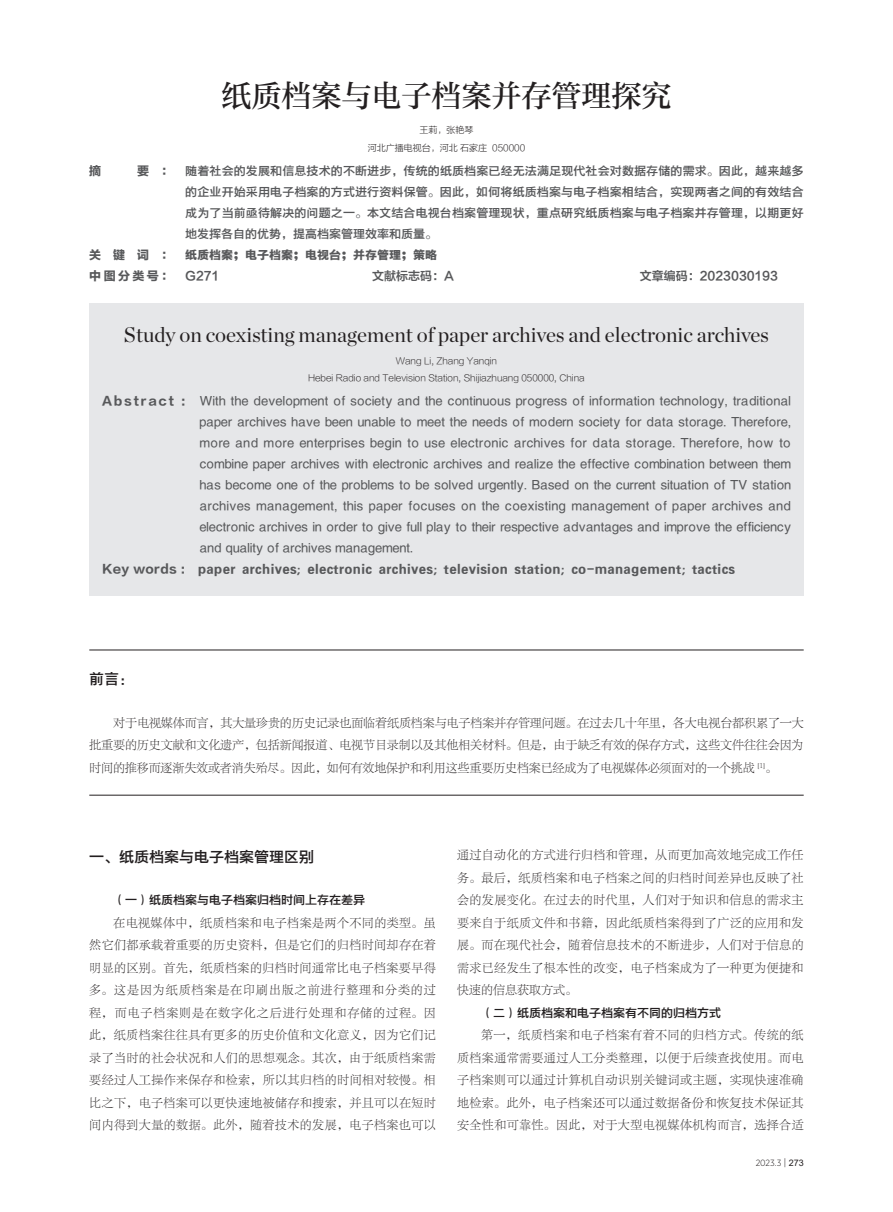
<style>
.page{position:relative;width:893px;height:1212px;background:#fff}
.page>*{position:absolute;margin:0;border:0;box-sizing:border-box;transform-origin:0 0}
.标题{font:30px "FZZHUNYSK GBK1 0";color:#231f20}
.英文标题{font:21px "Chronicle Display";color:#231f20}
.一{font:15px "FZYDZHK GBK1 0";color:#231f20}
.正文{font:12px/22.5px "FZLTSK GBK1 0";letter-spacing:.035em;color:#231f20;text-align:justify}
.英文摘要{font:12px/21px "FZYDZHK GBK1 0";letter-spacing:.03em;color:#57585a;text-align:justify}
.摘要{font:12px/21px "FZYDZHK GBK1 0";letter-spacing:.01em;color:#57585a;text-align:justify}
.英文关键词{font:12px "FZYDCHK GBK1 0";letter-spacing:.03em;color:#57585a}
.一-2{font:12px "FZYDZHK GBK1 0";color:#231f20}
.关键词{font:12px "FZYDCHK GBK1 0";color:#57585a}
.中国分类号{font:12px "FZLTZCHK GBK1 0";color:#57585a}
.中国分类号-2{font:12px "FZLTDHK GBK1 0";letter-spacing:.2em;color:#57585a}
.摘要-2{font:12px "FZLTDHK GBK1 0";color:#57585a}
.英文单位{font:9px "FZLTXHK GBK1 0";color:#231f20}
.单位{font:9px "FZLTXHK GBK1 0";color:#231f20}
.英文作者{font:9px "FZLTXHK GBK1 0";color:#231f20}
.t1{font:300 9px "Gotham Narrow";color:#231f20}
.作者{font:9px "FZLTXHK GBK1 0";color:#231f20}
.s1{font-family:"FZLTDHK GBK1 0"}
.s2{font-family:"FZLTZCHK GBK1 0"}
.s3{font-family:"FZLTKHK GBK1 0";font-weight:400}
.s4{font-family:"Arial";font-weight:400}
</style>
<div class="page">
<div style="left:89px;top:303px;width:715px;height:293px;background:#e6e7e9"></div>
<hr style="left:89px;top:795px;width:715px;height:1px;background:#231f20">
<hr style="left:89px;top:650px;width:715px;height:1px;background:#231f20">
<p class="标题" style="left:221px;top:78px;width:452px">纸质档案与电子档案并存管理探究</p>
<p class="作者" style="left:419px;top:124px;width:55px">王莉，张艳琴</p>
<p class="单位" style="left:368px;top:142px;width:159px">河北广播电视台，河北 石家庄 050000</p>
<p class="摘要-2" style="left:89px;top:165px;width:14px">摘</p>
<p class="摘要" style="left:185px;top:161px;width:620px;text-indent:-48px"><span class="s1">要 ：</span> 随着社会的发展和信息技术的不断进步，传统的纸质档案已经无法满足现代社会对数据存储的需求。因此，越来越多的企业开始采用电子档案的方式进行资料保管。因此，如何将纸质档案与电子档案相结合，实现两者之间的有效结合成为了当前亟待解决的问题之一。本文结合电视台档案管理现状，重点研究纸质档案与电子档案并存管理，以期更好地发挥各自的优势，提高档案管理效率和质量。</p>
<p class="关键词" style="left:89px;top:249px;width:349px"><span class="s1">关 键 词 ：</span> 纸质档案；电子档案；电视台；并存管理；策略</p>
<p class="中国分类号-2" style="left:89px;top:270px;width:131px">中图分类号： <span class="s2">G271</span></p>
<p class="中国分类号" style="left:372px;top:270px;width:83px">文献标志码：A</p>
<p class="中国分类号" style="left:640px;top:270px;width:140px">文章编码：2023030193</p>
<p class="英文标题" style="left:124px;top:319px;width:646px">Study on coexisting management of paper archives and electronic archives</p>
<p class="英文作者" style="left:396px;top:356px;width:103px">Wang Li, Zhang Yanqin</p>
<p class="英文单位" style="left:308px;top:373px;width:278px">Hebei Radio and Television Station, Shijiazhuang 050000, China</p>
<p class="英文摘要" style="left:200px;top:391px;width:593px;text-indent:-98px"><span class="s1">Abstract :</span> With the development of society and the continuous progress of information technology, traditional paper archives have been unable to meet the needs of modern society for data storage. Therefore, more and more enterprises begin to use electronic archives for data storage. Therefore, how to combine paper archives with electronic archives and realize the effective combination between them has become one of the problems to be solved urgently. Based on the current situation of TV station archives management, this paper focuses on the coexisting management of paper archives and electronic archives in order to give full play to their respective advantages and improve the efficiency and quality of archives management.</p>
<p class="英文关键词" style="left:102px;top:562px;width:635px"><span class="s1">Key words :</span> paper archives; electronic archives; television station; co-management; tactics</p>
<p class="一" style="left:89px;top:671px;width:47px">前言：</p>
<p class="正文" style="left:89px;top:712px;width:716px;text-indent:24px">对于电视媒体而言，其大量珍贵的历史记录也面临着纸质档案与电子档案并存管理问题。在过去几十年里，各大电视台都积累了一大批重要的历史文献和文化遗产，包括新闻报道、电视节目录制以及其他相关材料。但是，由于缺乏有效的保存方式，这些文件往往会因为时间的推移而逐渐失效或者消失殆尽。因此，如何有效地保护和利用这些重要历史档案已经成为了电视媒体必须面对的一个挑战 <sup>[1]</sup>。</p>
<p class="一" style="left:89px;top:848px;width:227px">一、纸质档案与电子档案管理区别</p>
<p class="一-2" style="left:113px;top:894px;width:253px">（一）纸质档案与电子档案归档时间上存在差异</p>
<p class="正文" style="left:89px;top:912px;width:348px;text-indent:24px">在电视媒体中，纸质档案和电子档案是两个不同的类型。虽然它们都承载着重要的历史资料，但是它们的归档时间却存在着明显的区别。首先，纸质档案的归档时间通常比电子档案要早得多。这是因为纸质档案是在印刷出版之前进行整理和分类的过程，而电子档案则是在数字化之后进行处理和存储的过程。因此，纸质档案往往具有更多的历史价值和文化意义，因为它们记录了当时的社会状况和人们的思想观念。其次，由于纸质档案需要经过人工操作来保存和检索，所以其归档的时间相对较慢。相比之下，电子档案可以更快速地被储存和搜索，并且可以在短时间内得到大量的数据。此外，随着技术的发展，电子档案也可以</p>
<p class="正文" style="left:457px;top:844px;width:348px">通过自动化的方式进行归档和管理，从而更加高效地完成工作任务。最后，纸质档案和电子档案之间的归档时间差异也反映了社会的发展变化。在过去的时代里，人们对于知识和信息的需求主要来自于纸质文件和书籍，因此纸质档案得到了广泛的应用和发展。而在现代社会，随着信息技术的不断进步，人们对于信息的需求已经发生了根本性的改变，电子档案成为了一种更为便捷和快速的信息获取方式。</p>
<p class="一-2" style="left:481px;top:1006px;width:241px">（二）纸质档案和电子档案有不同的归档方式</p>
<p class="正文" style="left:457px;top:1024px;width:348px;text-indent:24px">第一，纸质档案和电子档案有着不同的归档方式。传统的纸质档案通常需要通过人工分类整理，以便于后续查找使用。而电子档案则可以通过计算机自动识别关键词或主题，实现快速准确地检索。此外，电子档案还可以通过数据备份和恢复技术保证其安全性和可靠性。因此，对于大型电视媒体机构而言，选择合适</p>
<p class="t1" style="left:756px;top:1157px;width:49px">2023.3 <span class="s3">|</span> <span class="s4">273</span></p>
</div>
